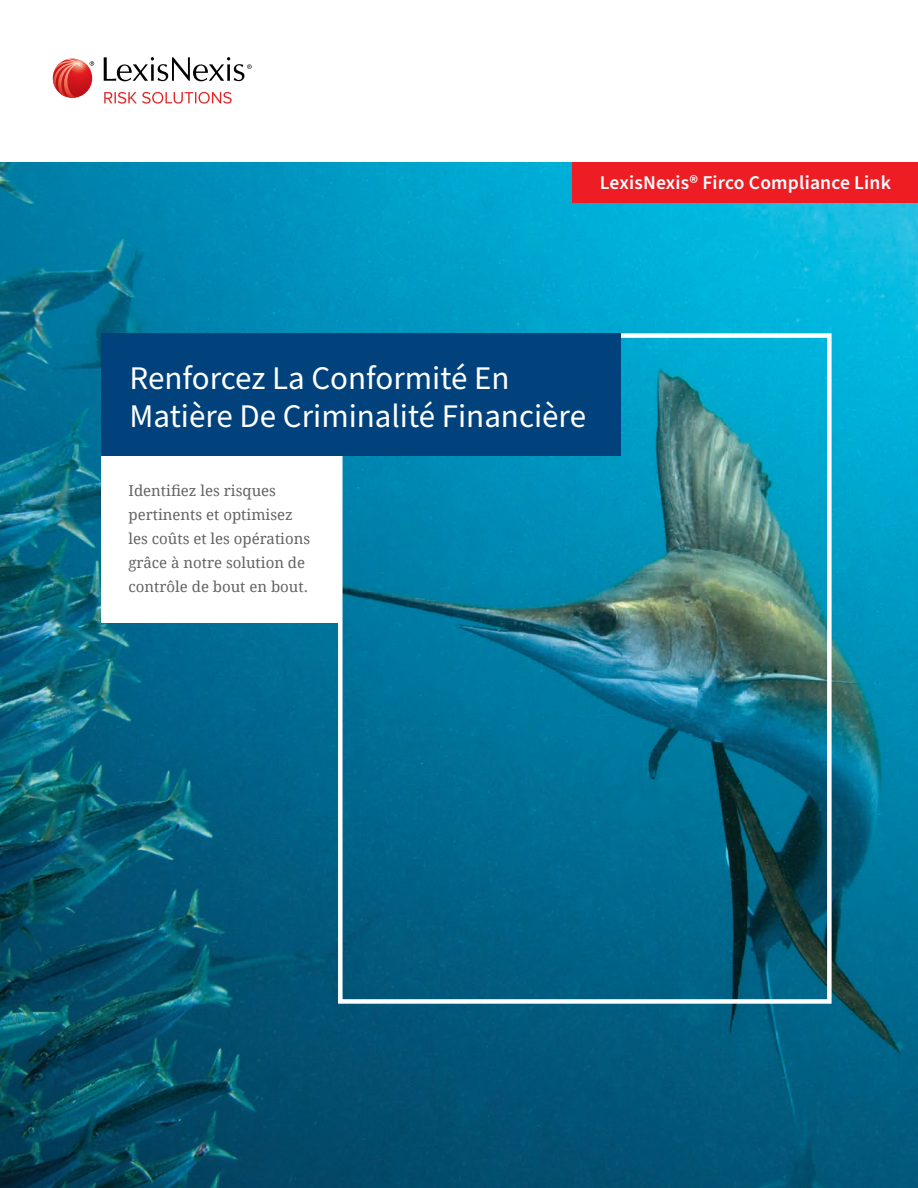
<style>
.page{position:relative;width:918px;height:1188px;background:#fff}
.page>*{position:absolute;margin:0;border:0;box-sizing:border-box;transform-origin:0 0}
.TITLE_FRAME{font:33px/37.5px "Source Sans Pro";color:#fff}
.DESCRIPTOR_FLAG_-_RI{font:600 19.5px "Source Sans Pro";letter-spacing:.01em;color:#fff}
.COVER_-_CONTENT_FRAM{font:15px/24px "Droid Serif";color:#636366}
</style>
<div class="page">
<img style="left:0;top:162px;width:918px;height:1026px">
<svg style="left:104px;top:92px;width:128px;height:12px"></svg>
<svg style="left:104px;top:57px;width:148px;height:24px"></svg>
<svg style="left:53px;top:59px;width:41px;height:39px"></svg>
<div style="left:338px;top:333px;width:494px;height:671px;border:4px solid #fff"></div>
<div style="left:102px;top:454px;width:239px;height:169px;background:#fff"></div>
<div style="left:572px;top:162px;width:346px;height:40px;background:#ee1d23"></div>
<div style="left:102px;top:333px;width:519px;height:122px;background:#01427c"></div>
<p class="DESCRIPTOR_FLAG_-_RI" style="left:600px;top:169px;width:293px">LexisNexis® Firco Compliance Link</p>
<p class="TITLE_FRAME" style="left:130px;top:361px;width:458px">Renforcez La Conformité En<br>Matière De Criminalité Financière</p>
<p class="COVER_-_CONTENT_FRAM" style="left:129px;top:478px;width:183px">Identifiez les risques pertinents et optimisez les coûts et les opérations grâce à notre solution de contrôle de bout en bout.</p>
</div>
